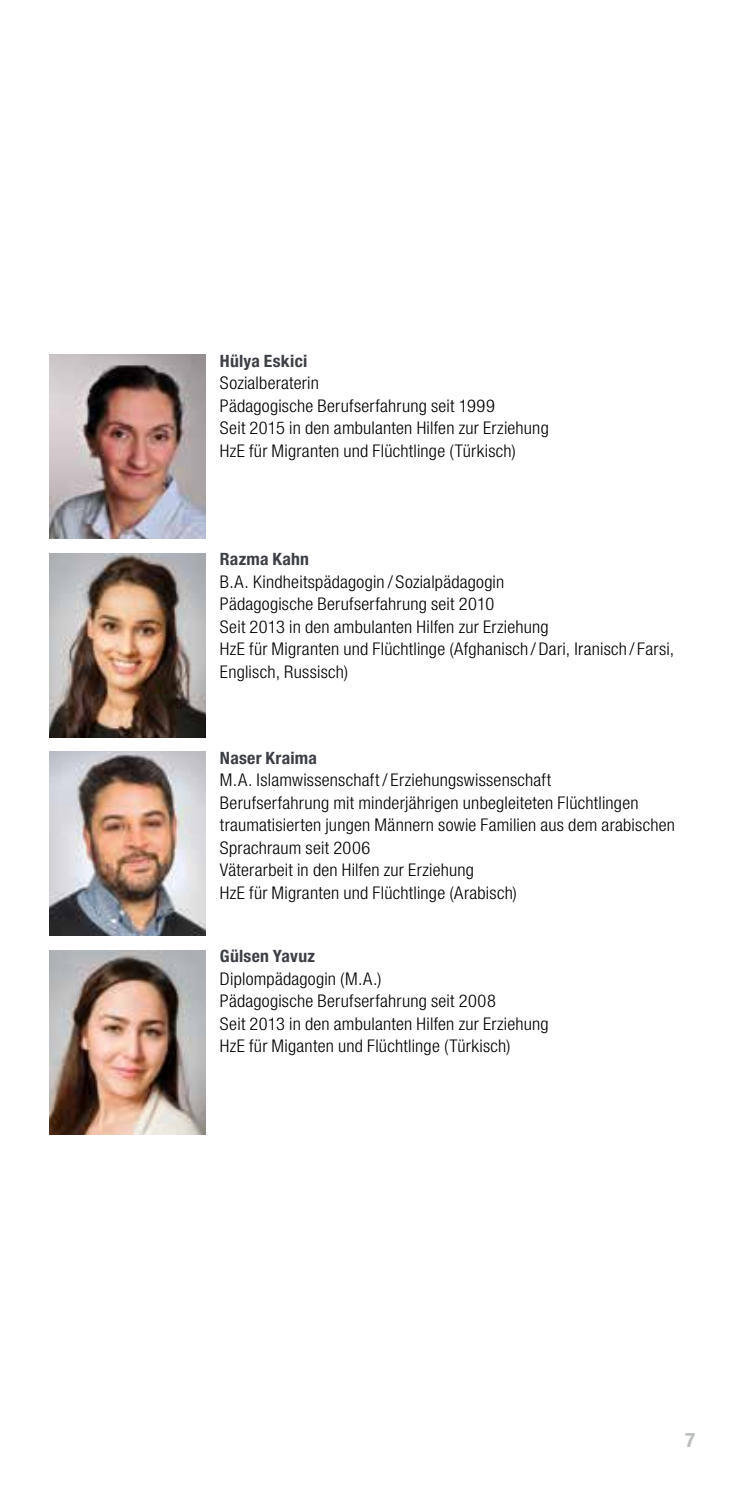
<style>
.page{position:relative;width:745px;height:1489px;background:#fff}
.page>*{position:absolute;margin:0;border:0;box-sizing:border-box;transform-origin:0 0}
.t1{font:700 condensed 20px "Helvetica Neue LT Pro";color:#bbbdbe;scale:1.05 1}
.t2{font:300 condensed 17.5px/22.5px "Helvetica Neue LT Std";letter-spacing:.01em;color:#000;scale:1.05 1}
.t3{font:700 condensed 17px "Helvetica Neue LT Pro";letter-spacing:.015em;color:#3c3f45;scale:1.04 1}
</style>
<div class="page">
<img style="left:50px;top:354px;width:156px;height:185px">
<img style="left:50px;top:553px;width:156px;height:184px">
<img style="left:50px;top:751px;width:156px;height:184px">
<img style="left:50px;top:950px;width:156px;height:184px">
<p class="t3" style="left:220px;top:350px;width:85px">Hülya Eskici</p>
<p class="t2" style="left:220px;top:371px;width:314px">Sozialberaterin<br>Pädagogische Berufserfahrung seit 1999<br>Seit 2015 in den ambulanten Hilfen zur Erziehung HzE für Migranten und Flüchtlinge (Türkisch)</p>
<p class="t3" style="left:220px;top:549px;width:87px">Razma Kahn</p>
<p class="t2" style="left:220px;top:570px;width:434px">B.A. Kindheitspädagogin / Sozialpädagogin<br>Pädagogische Berufserfahrung seit 2010<br>Seit 2013 in den ambulanten Hilfen zur Erziehung<br>HzE für Migranten und Flüchtlinge (Afghanisch / Dari, Iranisch / Farsi, Englisch, Russisch)</p>
<p class="t3" style="left:220px;top:747px;width:95px">Naser Kraima</p>
<p class="t2" style="left:220px;top:768px;width:434px">M.A. Islamwissenschaft / Erziehungswissenschaft<br>Berufserfahrung mit minderjährigen unbegleiteten Flüchtlingen traumatisierten jungen Männern sowie Familien aus dem arabischen Sprachraum seit 2006<br>Väterarbeit in den Hilfen zur Erziehung<br>HzE für Migranten und Flüchtlinge (Arabisch)</p>
<p class="t3" style="left:220px;top:946px;width:93px">Gülsen Yavuz</p>
<p class="t2" style="left:220px;top:967px;width:314px">Diplompädagogin (M.A.)<br>Pädagogische Berufserfahrung seit 2008<br>Seit 2013 in den ambulanten Hilfen zur Erziehung HzE für Miganten und Flüchtlinge (Türkisch)</p>
<p class="t1" style="left:684px;top:1427px;width:11px">7</p>
</div>
